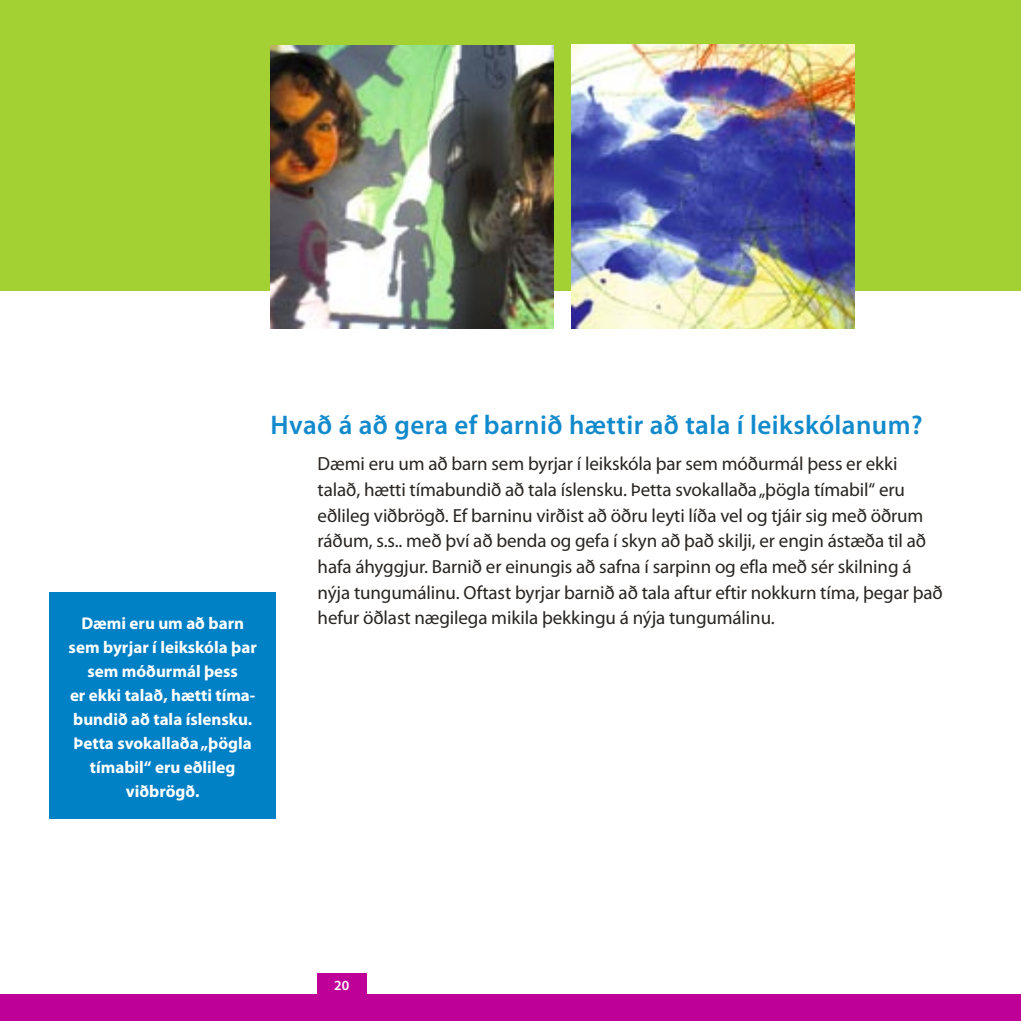
<style>
.page{position:relative;width:1021px;height:1021px;background:#fff}
.page>*{position:absolute;margin:0;border:0;box-sizing:border-box;transform-origin:0 0}
.t1{font:600 27px "Myriad Pro";letter-spacing:.015em;color:#128acb}
.t2{font:19px/25.6px "Myriad Pro";letter-spacing:-.005em;color:#282522}
.t3{font:700 17px/24px "Myriad Pro";color:#fff;text-align:center}
.t4{font:600 14px "Myriad Pro";color:#fff}
</style>
<div class="page">
<div style="left:0;top:0;width:1020px;height:291px;background:#a3d134"></div>
<div style="left:49px;top:591px;width:227px;height:227px;background:#0080c5"></div>
<div style="left:317px;top:973px;width:49px;height:46px;background:#be0098"></div>
<div style="left:0;top:994px;width:1020px;height:26px;background:#be0098"></div>
<img style="left:270px;top:45px;width:283px;height:284px">
<img style="left:571px;top:45px;width:283px;height:283px">
<p class="t3" style="left:69px;top:611px;width:190px">Dæmi eru um að barn sem byrjar í leikskóla þar sem móðurmál þess<br>er ekki talað, hætti tíma&shy;bundið að tala íslensku.<br>Þetta svokallaða „þögla tímabil“ eru eðlileg viðbrögð.</p>
<h1 class="t1" style="left:270px;top:410px;width:653px">Hvað á að gera ef barnið hættir að tala í leikskólanum?</h1>
<p class="t2" style="left:317px;top:451px;width:626px">Dæmi eru um að barn sem byrjar í leikskóla þar sem móðurmál þess er ekki talað, hætti tímabundið að tala íslensku. Þetta svokallaða „þögla tímabil“ eru eðlileg viðbrögð. Ef barninu virðist að öðru leyti líða vel og tjáir sig með öðrum ráðum, s.s.. með því að benda og gefa í skyn að það skilji, er engin ástæða til að hafa áhyggjur. Barnið er einungis að safna í sarpinn og efla með sér skilning á nýja tungumálinu. Oftast byrjar barnið að tala aftur eftir nokkurn tíma, þegar það hefur öðlast nægilega mikila þekkingu á nýja tungumálinu.</p>
<p class="t4" style="left:334px;top:977px;width:17px">20</p>
</div>
